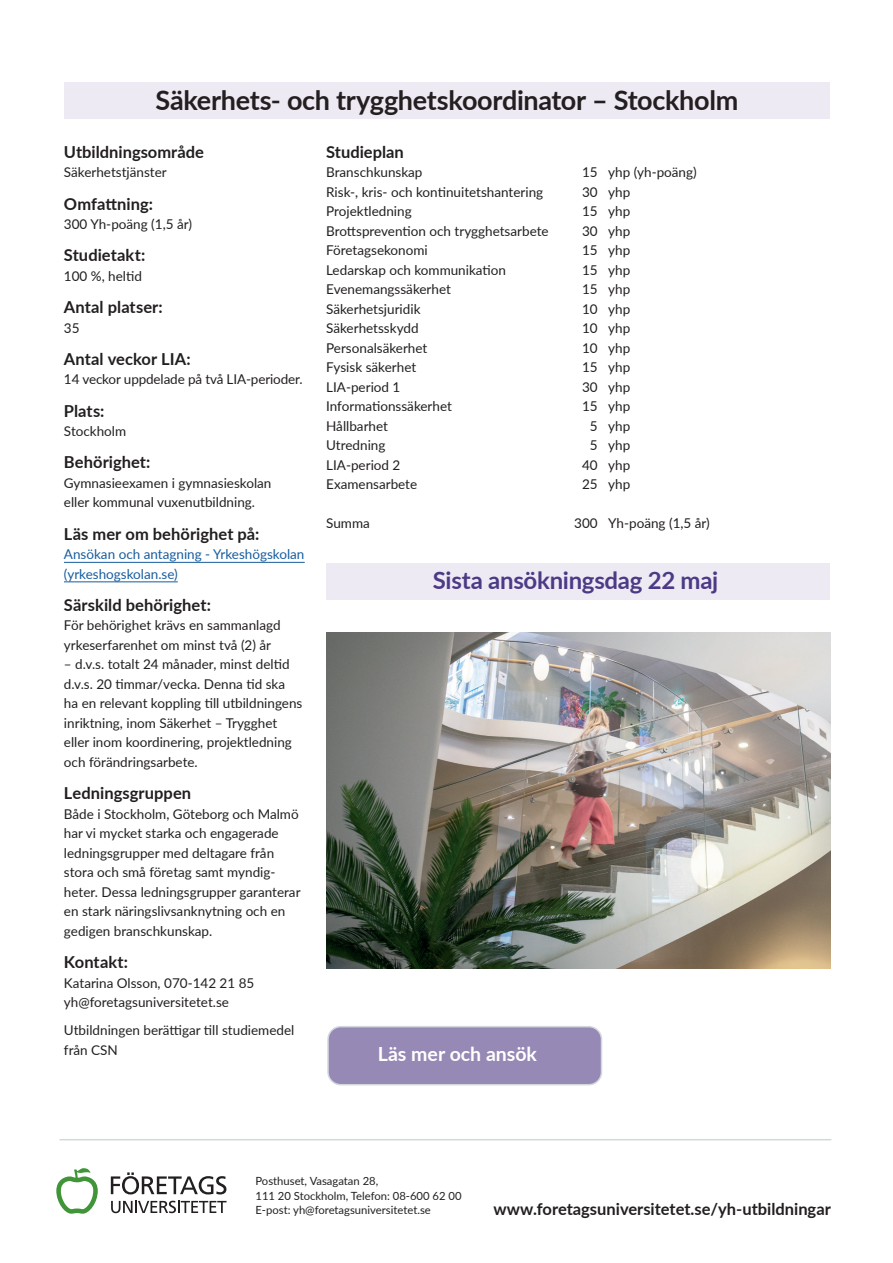
<style>
.page{position:relative;width:893px;height:1263px;background:#fff}
.page>*{position:absolute;margin:0;border:0;box-sizing:border-box;transform-origin:0 0}
.t1{font:700 27px "Lato";letter-spacing:-.01em;color:#231f20}
.t2{font:700 24px "Lato";letter-spacing:-.01em;color:#4b3b86}
.t3{font:700 19.5px "Lato";color:#fff}
.t4{font:700 16.5px "Lato";color:#231f20}
.t5{font:13.5px/19.5px "Lato";color:#231f20}
.t6{font:13.5px/19.5px "Lato";color:#175d9e}
.t7{font:11.25px/14.5px "Lato";color:#231f20}
</style>
<div class="page">
<div style="left:328px;top:1027px;width:273px;height:58px;background:#9689b5;border-radius:13px"></div>
<div style="left:327px;top:1026px;width:275px;height:59px;border:2px solid #d3d7de;border-radius:13px"></div>
<div style="left:64px;top:82px;width:766px;height:36px;background:#eeeaf4"></div>
<svg style="left:56px;top:1168px;width:42px;height:46px"></svg>
<svg style="left:111px;top:1201px;width:116px;height:12px"></svg>
<svg style="left:111px;top:1172px;width:115px;height:22px"></svg>
<hr style="left:60px;top:1139px;width:771px;height:1px;background:#d3d7de">
<hr style="left:64px;top:562px;width:241px;height:1px;background:#175d9e">
<hr style="left:64px;top:581px;width:114px;height:1px;background:#175d9e">
<div style="left:326px;top:563px;width:504px;height:37px;background:#eeeaf4"></div>
<img style="left:326px;top:632px;width:504px;height:336px">
<h1 class="t1" style="left:155px;top:81px;width:584px">Säkerhets- och trygghetskoordinator – Stockholm</h1>
<p class="t4" style="left:64px;top:140px;width:141px">Utbildningsområde</p>
<p class="t5" style="left:64px;top:162px;width:104px">Säkerhetstjänster</p>
<p class="t4" style="left:64px;top:191px;width:91px">Omfattning:</p>
<p class="t5" style="left:64px;top:214px;width:130px">300 Yh-poäng (1,5 år)</p>
<p class="t4" style="left:64px;top:243px;width:83px">Studietakt:</p>
<p class="t5" style="left:64px;top:266px;width:80px">100 %, heltid</p>
<p class="t4" style="left:64px;top:295px;width:100px">Antal platser:</p>
<p class="t5" style="left:64px;top:317px;width:17px">35</p>
<p class="t4" style="left:64px;top:347px;width:128px">Antal veckor LIA:</p>
<p class="t5" style="left:64px;top:369px;width:240px">14 veckor uppdelade på två LIA-perioder.</p>
<p class="t4" style="left:64px;top:398px;width:42px">Plats:</p>
<p class="t5" style="left:64px;top:421px;width:64px">Stockholm</p>
<p class="t4" style="left:64px;top:450px;width:88px">Behörighet:</p>
<p class="t5" style="left:64px;top:473px;width:209px">Gymnasieexamen i gymnasieskolan eller kommunal vuxenutbildning.</p>
<p class="t4" style="left:64px;top:521px;width:197px">Läs mer om behörighet på:</p>
<p class="t6" style="left:64px;top:544px;width:242px">Ansökan och antagning - Yrkeshögskolan (yrkeshogskolan.se)</p>
<p class="t4" style="left:64px;top:593px;width:148px">Särskild behörighet:</p>
<p class="t5" style="left:64px;top:615px;width:218px">För behörighet krävs en sammanlagd yrkeserfarenhet om minst två (2) år</p>
<p class="t5" style="left:64px;top:654px;width:240px">– d.v.s. totalt 24 månader, minst deltid d.v.s. 20 timmar/vecka. Denna tid ska ha en relevant koppling till utbildningens inriktning, inom Säkerhet – Trygghet eller inom koordinering, projektledning och förändringsarbete.</p>
<p class="t4" style="left:64px;top:781px;width:129px">Ledningsgruppen</p>
<p class="t5" style="left:64px;top:803px;width:238px">Både i Stockholm, Göteborg och Malmö har vi mycket starka och engagerade ledningsgrupper med deltagare från stora och små företag samt myndig&shy;heter. Dessa ledningsgrupper garanterar en stark näringslivsanknytning och en gedigen branschkunskap.</p>
<p class="t4" style="left:64px;top:950px;width:66px">Kontakt:</p>
<p class="t5" style="left:64px;top:972px;width:192px">Katarina Olsson, 070-142 21 85 yh@foretagsuniversitetet.se</p>
<p class="t5" style="left:64px;top:1020px;width:232px">Utbildningen berättigar till studiemedel från CSN</p>
<p class="t4" style="left:326px;top:140px;width:79px">Studieplan</p>
<p class="t5" style="left:326px;top:162px;width:98px">Branschkunskap</p>
<p class="t5" style="left:582px;top:162px;width:116px">15 yhp (yh-poäng)</p>
<p class="t5" style="left:326px;top:182px;width:219px">Risk-, kris- och kontinuitetshantering</p>
<p class="t5" style="left:582px;top:182px;width:50px">30 yhp</p>
<p class="t5" style="left:326px;top:201px;width:87px">Projektledning</p>
<p class="t5" style="left:582px;top:201px;width:50px">15 yhp</p>
<p class="t5" style="left:326px;top:221px;width:224px">Brottsprevention och trygghetsarbete</p>
<p class="t5" style="left:582px;top:221px;width:50px">30 yhp</p>
<p class="t5" style="left:326px;top:240px;width:103px">Företagsekonomi</p>
<p class="t5" style="left:582px;top:240px;width:50px">15 yhp</p>
<p class="t5" style="left:326px;top:260px;width:181px">Ledarskap och kommunikation</p>
<p class="t5" style="left:582px;top:260px;width:50px">15 yhp</p>
<p class="t5" style="left:326px;top:279px;width:126px">Evenemangssäkerhet</p>
<p class="t5" style="left:582px;top:279px;width:50px">15 yhp</p>
<p class="t5" style="left:326px;top:299px;width:96px">Säkerhetsjuridik</p>
<p class="t5" style="left:582px;top:299px;width:50px">10 yhp</p>
<p class="t5" style="left:326px;top:318px;width:94px">Säkerhetsskydd</p>
<p class="t5" style="left:582px;top:318px;width:50px">10 yhp</p>
<p class="t5" style="left:326px;top:338px;width:103px">Personalsäkerhet</p>
<p class="t5" style="left:582px;top:338px;width:50px">10 yhp</p>
<p class="t5" style="left:326px;top:357px;width:92px">Fysisk säkerhet</p>
<p class="t5" style="left:582px;top:357px;width:50px">15 yhp</p>
<p class="t5" style="left:326px;top:377px;width:76px">LIA-period 1</p>
<p class="t5" style="left:582px;top:377px;width:50px">30 yhp</p>
<p class="t5" style="left:326px;top:396px;width:127px">Informationssäkerhet</p>
<p class="t5" style="left:582px;top:396px;width:50px">15 yhp</p>
<p class="t5" style="left:326px;top:416px;width:63px">Hållbarhet</p>
<p class="t5" style="left:590px;top:416px;width:42px">5 yhp</p>
<p class="t5" style="left:326px;top:435px;width:61px">Utredning</p>
<p class="t5" style="left:590px;top:435px;width:42px">5 yhp</p>
<p class="t5" style="left:326px;top:455px;width:76px">LIA-period 2</p>
<p class="t5" style="left:582px;top:455px;width:50px">40 yhp</p>
<p class="t5" style="left:326px;top:474px;width:93px">Examensarbete</p>
<p class="t5" style="left:582px;top:474px;width:50px">25 yhp</p>
<p class="t5" style="left:326px;top:513px;width:45px">Summa</p>
<p class="t5" style="left:574px;top:513px;width:137px">300 Yh-poäng (1,5 år)</p>
<h2 class="t2" style="left:433px;top:563px;width:287px">Sista ansökningsdag 22 maj</h2>
<h3 class="t3" style="left:378px;top:1039px;width:161px">Läs mer och ansök</h3>
<p class="t7" style="left:255px;top:1173px;width:208px">Posthuset, Vasagatan 28,<br>111 20 Stockholm, Telefon: 08-600 62 00<br>E-post: yh@foretagsuniversitetet.se</p>
<p class="t4" style="left:494px;top:1196px;width:339px">www.foretagsuniversitetet.se/yh-utbildningar</p>
</div>
